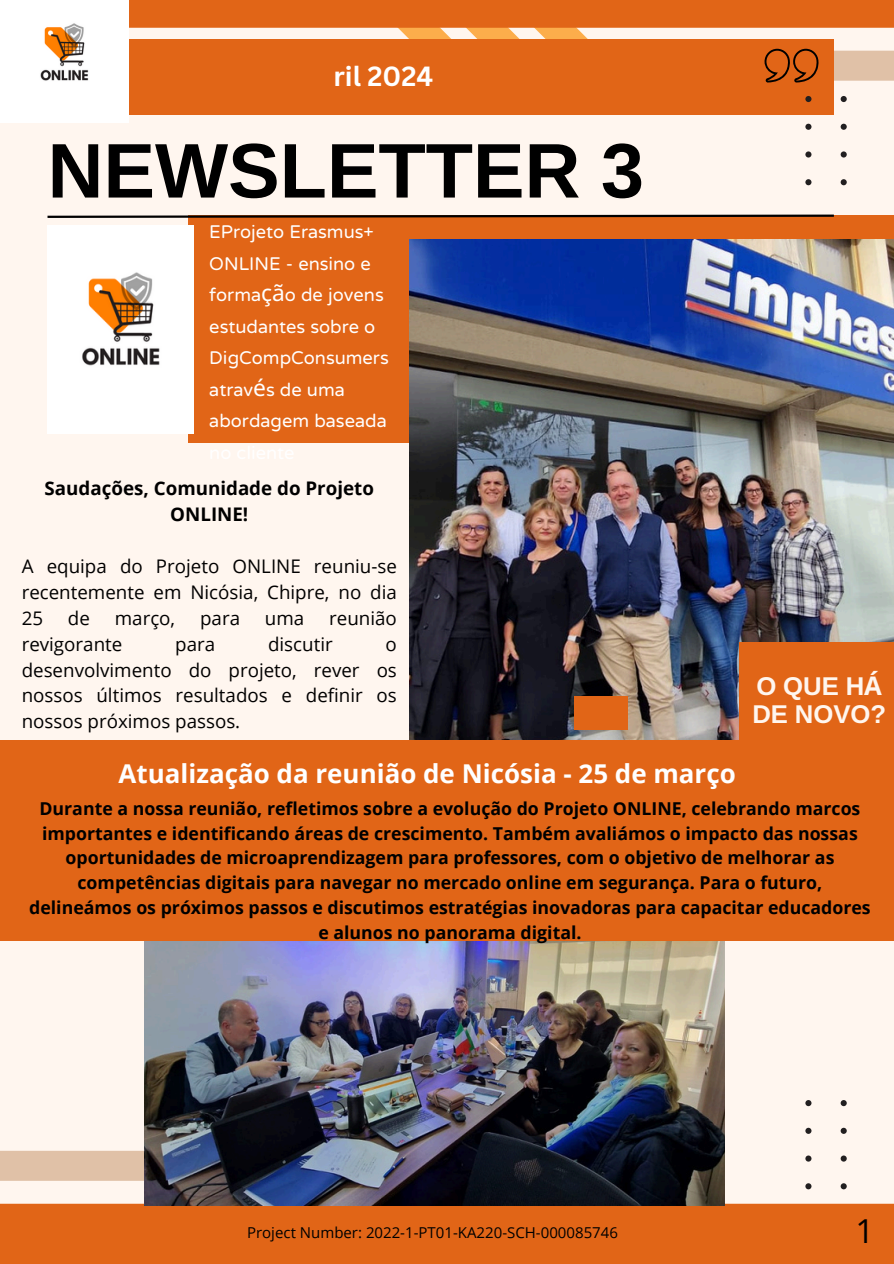
<style>
.page{position:relative;width:894px;height:1264px;background:#fff}
.page>*{position:absolute;margin:0;border:0;box-sizing:border-box;transform-origin:0 0}
.t1{font:77.4px "Ramabhadra";color:#000}
.t2{font:33px "Open Sans";color:#000}
.t3{font:700 27px "Canva Sans";color:#fff}
.t4{font:700 25.95px "Open Sans";color:#fff}
.t5{font:25.65px/27.6px "Ramabhadra";color:#fff6ef}
.t6{font:22.8px/31.5px "NTR";color:#fff}
.t7{font:18.75px/25.8px "Open Sans";color:#000;text-align:justify}
.t8{font:700 18.75px/25.8px "Open Sans";color:#000;text-align:center}
.t9{font:700 17.7px/24.8px "Open Sans";color:#000;text-align:center}
.t10{font:15px "Open Sans";color:#000}
.s1{font-family:"Noto Sans"}
.s2{font-family:"Noto Sans";font-weight:700}
</style>
<div class="page">
<div style="left:0;top:0;width:893px;height:1263px;background:#fff6ef"></div>
<div style="left:0;top:1150px;width:144px;height:31px;background:#e0c1a7"></div>
<div style="left:0;top:1203px;width:893px;height:60px;background:#e16517"></div>
<div style="left:188px;top:216px;width:705px;height:227px;background:#e16517"></div>
<img style="left:410px;top:240px;width:483px;height:500px">
<div style="left:0;top:39px;width:833px;height:76px;background:#e16517"></div>
<div style="left:738px;top:642px;width:155px;height:136px;background:#e16517"></div>
<svg style="left:128px;top:0;width:765px;height:82px"></svg>
<img style="left:47px;top:226px;width:147px;height:208px">
<svg style="left:47px;top:214px;width:788px;height:4px"></svg>
<img style="left:144px;top:940px;width:580px;height:265px">
<div style="left:0;top:740px;width:893px;height:200px;background:#e16517"></div>
<svg style="left:805px;top:89px;width:41px;height:96px"></svg>
<svg style="left:805px;top:1100px;width:41px;height:89px"></svg>
<div style="left:574px;top:696px;width:53px;height:33px;background:#e16517"></div>
<img style="left:0;top:0;width:128px;height:123px">
<p class="t3" style="left:333px;top:57px;width:101px">ril 2024</p>
<p class="t1" style="left:47px;top:125px;width:597px">NEWSLETTER 3</p>
<h1 class="t6" style="left:209px;top:215px;width:181px">EProjeto Erasmus+<br>ONLINE - ensino e forma<span class="s1">çã</span>o de jovens estudantes sobre o<br>DigCompConsumers atrav<span class="s1">é</span>s de uma abordagem baseada</h1>
<p class="t8" style="left:45px;top:475px;width:331px">Saudações, Comunidade do Projeto<br>ONLINE!</p>
<p class="t7" style="left:22px;top:553px;width:376px">A equipa do Projeto ONLINE reuniu-se recentemente em Nicósia, Chipre, no dia 25</p>
<p class="t7" style="left:68px;top:604px;width:23px">de</p>
<p class="t7" style="left:115px;top:604px;width:62px">março,</p>
<p class="t7" style="left:200px;top:604px;width:41px">para</p>
<p class="t7" style="left:265px;top:604px;width:41px">uma</p>
<p class="t7" style="left:329px;top:604px;width:69px">reunião</p>
<p class="t7" style="left:22px;top:630px;width:102px">revigorante</p>
<p class="t7" style="left:175px;top:630px;width:41px">para</p>
<p class="t7" style="left:268px;top:630px;width:66px">discutir</p>
<p class="t7" style="left:22px;top:630px;width:376px;text-indent:364px">o desenvolvimento do projeto, rever os nossos últimos resultados e definir os nossos próximos passos.</p>
<h4 class="t5" style="left:752px;top:672px;width:135px">O QUE H<span class="s2">Á<br></span>DE NOVO?</h4>
<h5 class="t4" style="left:119px;top:755px;width:618px">Atualização da reunião de Nicósia - 25 de março</h5>
<h6 class="t9" style="left:29px;top:795px;width:842px">Durante a nossa reunião, refletimos sobre a evolução do Projeto ONLINE, celebrando marcos importantes e identificando áreas de crescimento. Também avaliámos o impacto das nossas oportunidades de microaprendizagem para professores, com o objetivo de melhorar as competências digitais para navegar no mercado online em segurança. Para o futuro, delineámos os próximos passos e discutimos estratégias inovadoras para capacitar educadores e alunos no panorama digital.</h6>
<h3 class="t10" style="left:247px;top:1221px;width:372px">Project Number: 2022-1-PT01-KA220-SCH-000085746</h3>
<h2 class="t2" style="left:855px;top:1207px;width:20px">1</h2>
</div>
